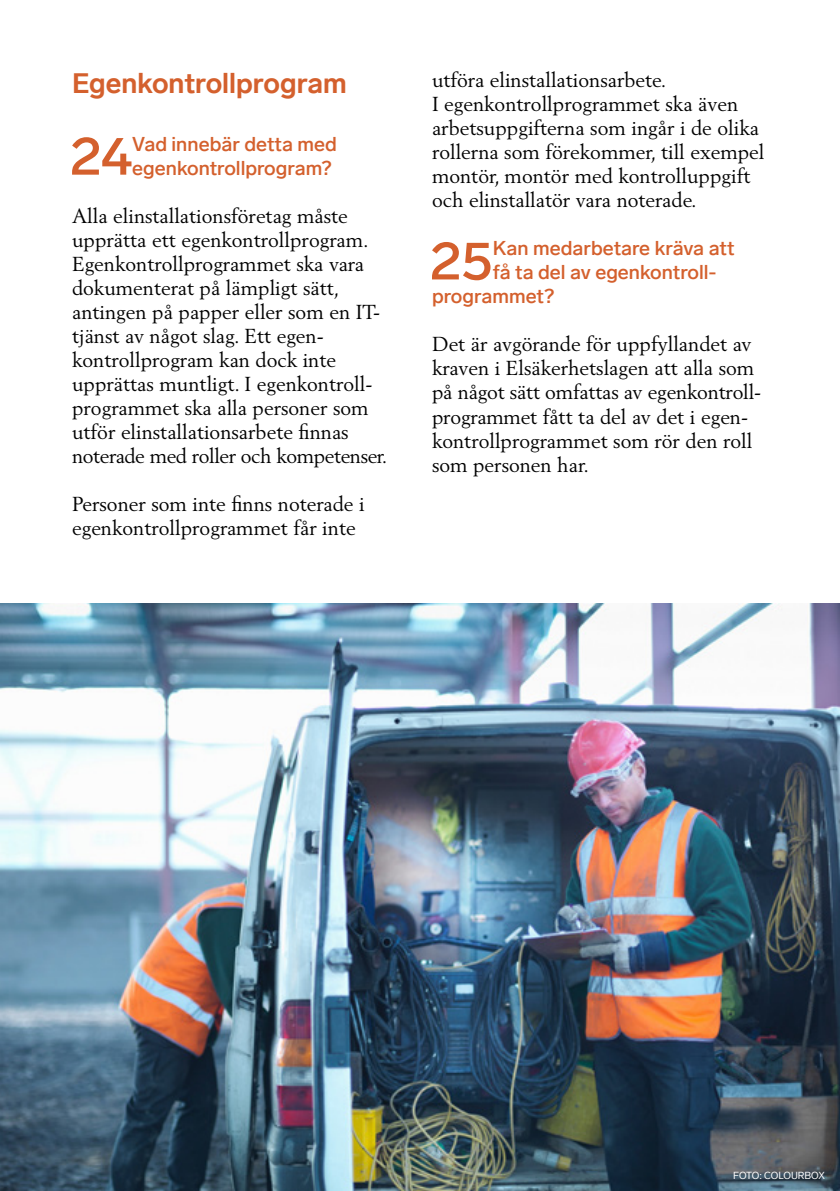
<style>
.page{position:relative;width:840px;height:1191px;background:#fff}
.page>*{position:absolute;margin:0;border:0;box-sizing:border-box;transform-origin:0 0}
.t1{font:500 53.8px "Lab Grotesque";color:#d4602d}
.t2{font:700 28px "Lab Grotesque";color:#d4602d}
.t3{font:20px/24px "Berling";color:#000}
.t4{font:500 20px/24px "Lab Grotesque";color:#d4602d}
.t5{font:10px "Lab Grotesque";letter-spacing:-.01em;color:#fff}
</style>
<div class="page">
<img style="left:0;top:603px;width:839px;height:588px">
<h2 class="t2" style="left:72px;top:67px;width:276px">Egenkontrollprogram</h2>
<h1 class="t1" style="left:70px;top:124px;width:64px">24</h1>
<p class="t4" style="left:132px;top:132px;width:206px">Vad innebär detta med egenkontrollprogram?</p>
<p class="t3" style="left:72px;top:203px;width:317px">Alla elinstallationsföretag måste upprätta ett egenkontrollprogram.<br>Egenkontrollprogrammet ska vara dokumenterat på lämpligt sätt, antingen på papper eller som en IT&shy;tjänst av något slag. Ett egen&shy;kontrollprogram kan dock inte upprättas muntligt. I egenkontroll&shy;programmet ska alla personer som utför elinstallationsarbete finnas noterade med roller och kompetenser.</p>
<p class="t3" style="left:72px;top:491px;width:294px">Personer som inte finns noterade i egenkontrollprogrammet får inte</p>
<p class="t3" style="left:432px;top:68px;width:334px">utföra elinstallationsarbete.<br>I egenkontrollprogrammet ska även arbetsuppgifterna som ingår i de olika rollerna som förekommer, till exempel montör, montör med kontrolluppgift och elinstallatör vara noterade.</p>
<h1 class="t1" style="left:429px;top:229px;width:65px">25</h1>
<p class="t4" style="left:492px;top:236px;width:243px">Kan medarbetare kräva att</p>
<p class="t4" style="left:492px;top:260px;width:225px">få ta del av egenkontroll-</p>
<p class="t4" style="left:432px;top:284px;width:124px">programmet?</p>
<p class="t3" style="left:432px;top:332px;width:330px">Det är avgörande för uppfyllandet av kraven i Elsäkerhetslagen att alla som på något sätt omfattas av egenkontroll&shy;programmet fått ta del av det i egen&shy;kontrollprogrammet som rör den roll som personen har.</p>
<p class="t5" style="left:732px;top:1169px;width:93px">FOTO: COLOURBOX</p>
</div>
